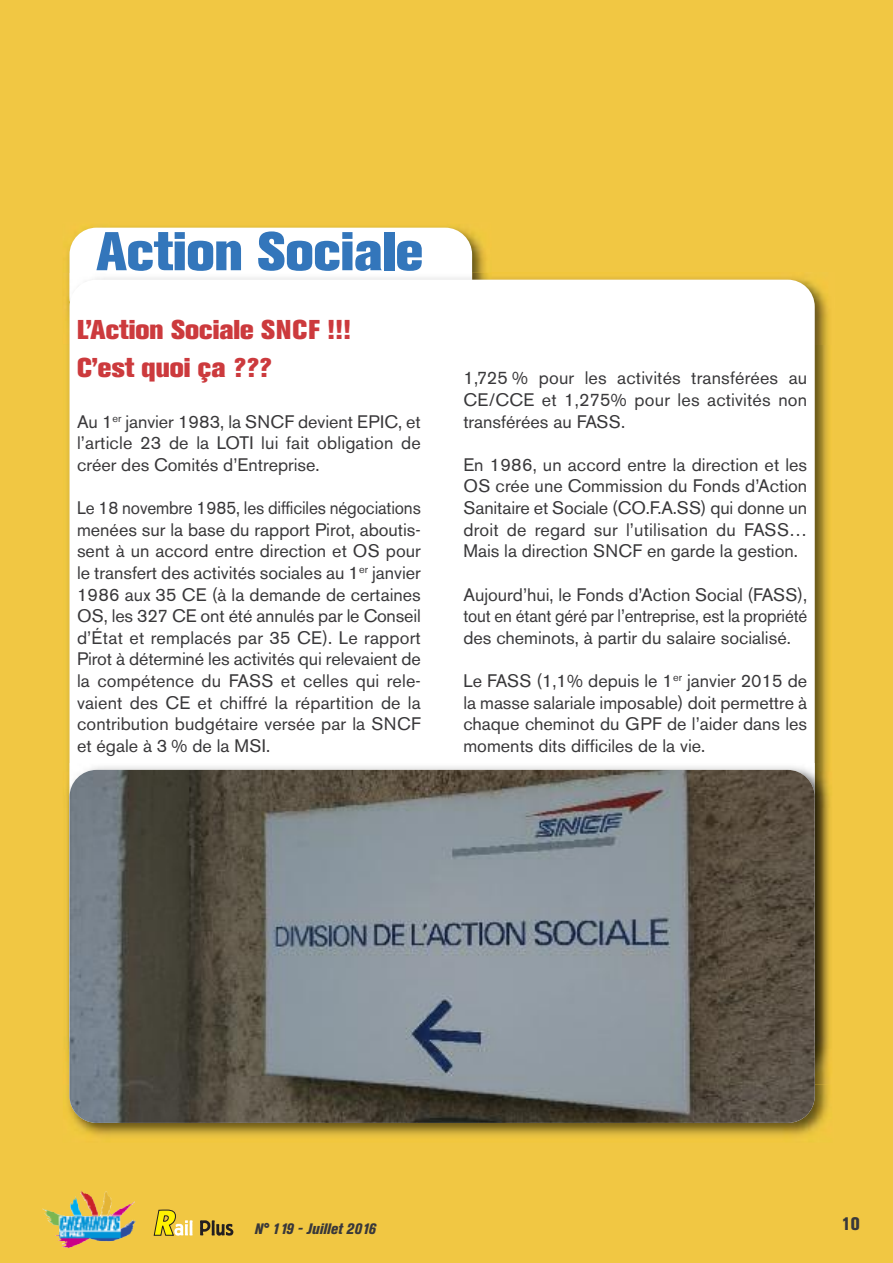
<style>
.page{position:relative;width:893px;height:1263px;background:#f1c743}
.page>*{position:absolute;margin:0;border:0;box-sizing:border-box;transform-origin:0 0}
.t1{font:800 54px "Akzidenz Grotesk BE";color:#3376bb}
.t2{font:800 27px/38.7px "Akzidenz Grotesk BE";color:#cc3a3d}
.t3{font:18px/21.6px "Akzidenz Grotesk BE";color:#39383a;text-align:justify}
.t4{font:18px/21.6px "Akzidenz Grotesk BE";color:#39383a;text-align:justify;scale:.95 1}
.t5{font:800 condensed 18px "Akzidenz Grotesk BE";color:#39383a}
.t6{font:italic 800 condensed 15px "Akzidenz Grotesk BE";color:#39383a}
</style>
<div class="page">
<img style="left:43px;top:1196px;width:49px;height:20px">
<svg style="left:154px;top:1210px;width:39px;height:26px"></svg>
<svg style="left:200px;top:1220px;width:33px;height:16px"></svg>
<img style="left:67px;top:227px;width:418px;height:46px">
<div style="left:70px;top:228px;width:402px;height:97px;background:#fff;border-radius:27px"></div>
<img style="left:67px;top:273px;width:762px;height:490px">
<div style="left:70px;top:280px;width:745px;height:785px;background:#fff;border-radius:27px"></div>
<img style="left:66px;top:763px;width:764px;height:374px">
<img style="left:70px;top:770px;width:745px;height:353px;border-radius:27px">
<h1 class="t1" style="left:97px;top:232px;width:328px">Action Sociale</h1>
<h2 class="t2" style="left:77px;top:312px;width:275px">L’Action Sociale SNCF !!!<br>C’est quoi ça ???</h2>
<p class="t3" style="left:77px;top:412px;width:345px">Au 1<sup>er</sup> janvier 1983, la SNCF devient EPIC, et l’article 23 de la LOTI lui fait obligation de créer des Comités d’Entreprise.</p>
<p class="t4" style="left:77px;top:499px;width:363px">Le 18 novembre 1985, les difficiles négociations menées sur la base du rapport Pirot, aboutis&shy;sent à un accord entre direction et OS pour le transfert des activités sociales au 1<sup>er</sup> janvier 1986 aux 35 CE (à la demande de certaines OS, les 327 CE ont été annulés par le Conseil d’État et remplacés par 35 CE). Le rapport Pirot à déterminé les activités qui relevaient de la compétence du FASS et celles qui rele&shy;vaient des CE et chiffré la répartition de la contribution budgétaire versée par la SNCF et égale à 3 % de la MSI.</p>
<p class="t3" style="left:463px;top:369px;width:345px">1,725 % pour les activités transférées au CE/CCE et 1,275% pour les activités non transférées au FASS.</p>
<p class="t3" style="left:463px;top:456px;width:345px">En 1986, un accord entre la direction et les OS crée une Commission du Fonds d’Action Sanitaire et Sociale (CO.F.A.SS) qui donne un droit de regard sur l’utilisation du FASS… Mais la direction SNCF en garde la gestion.</p>
<p class="t3" style="left:463px;top:585px;width:345px">Aujourd’hui, le Fonds d’Action Social (FASS), tout en étant géré par l’entreprise, est la propriété des cheminots, à partir du salaire socialisé.</p>
<p class="t3" style="left:463px;top:672px;width:345px">Le FASS (1,1% depuis le 1<sup>er</sup> janvier 2015 de la masse salariale imposable) doit permettre à chaque cheminot du GPF de l’aider dans les moments dits difficiles de la vie.</p>
<p class="t6" style="left:254px;top:1223px;width:123px">N° 119 - Juillet 2016</p>
<p class="t5" style="left:842px;top:1217px;width:19px">10</p>
</div>
